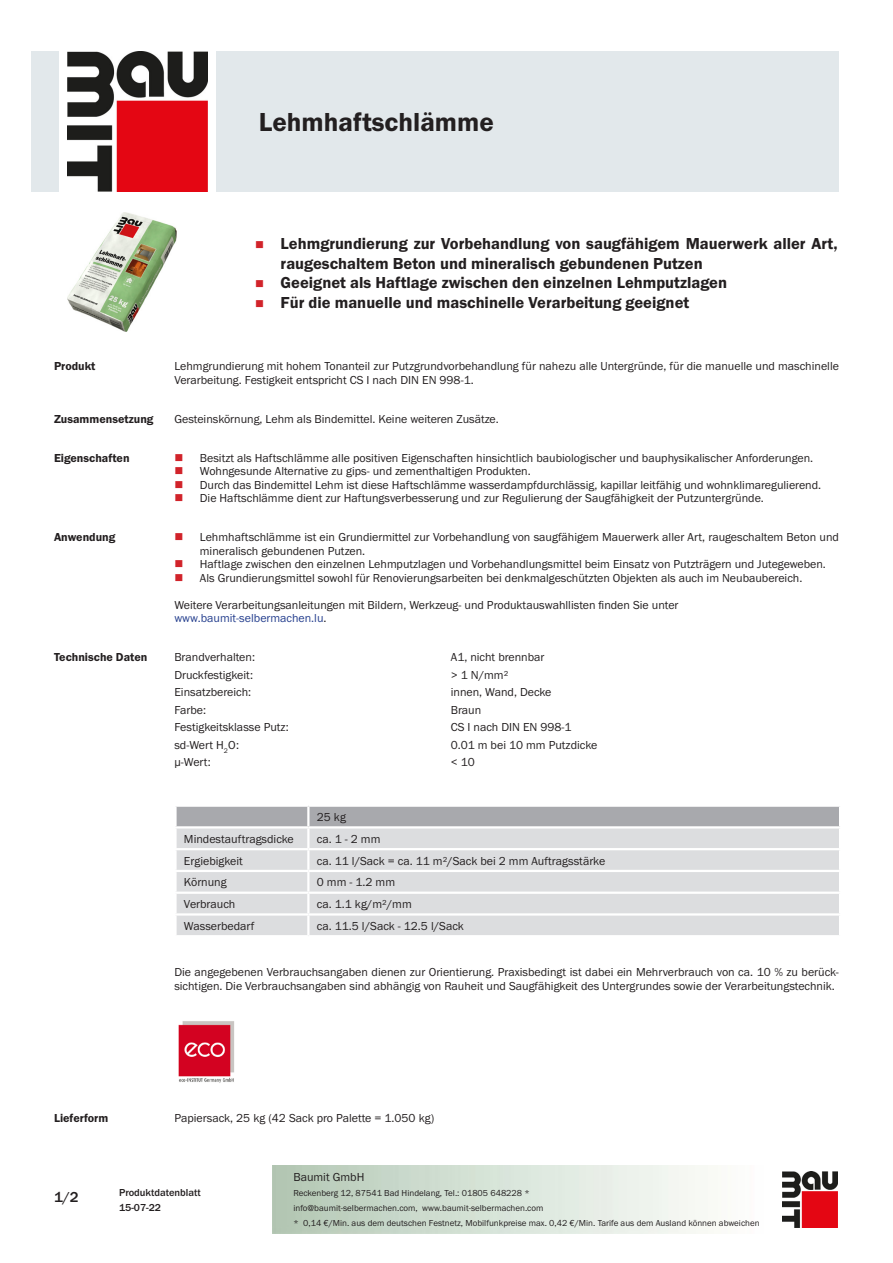
<style>
.page{position:relative;width:893px;height:1263px;background:#fff}
.page>*{position:absolute;margin:0;border:0;box-sizing:border-box;transform-origin:0 0}
.PDS_Produktname{font:27px "BM Franklin Gothic URW Dem";color:#231f20}
.t1{font:16.5px/19.5px "BM Franklin Gothic URW Dem";color:#231f20}
.t2{font:500 15px "BM Franklin Gothic URW";color:#231f20}
.PDS_Standard{font:12px/13.5px "BM Franklin Gothic URW Boo";color:#231f20}
.PDS_Standard_linksbü{font:12px "BM Franklin Gothic URW Boo";color:#231f20}
.PDS_Header{font:12px "BM Franklin Gothic URW Dem";color:#231f20}
.PDS_Standard-2{font:12px "BM Franklin Gothic URW Boo";color:#253f8e}
.t3{font:500 10.5px/15px "BM Franklin Gothic URW";color:#231f20}
.t4{font:9px/15px "BM Franklin Gothic URW Boo";color:#231f20}
.s1{color:#231f20}
</style>
<div class="page">
<img style="left:782px;top:1171px;width:56px;height:56px">
<div style="left:32px;top:51px;width:27px;height:140px;background:#e2e8eb"></div>
<img style="left:68px;top:51px;width:139px;height:140px">
<div style="left:216px;top:51px;width:623px;height:140px;background:#e2e8eb"></div>
<img style="left:68px;top:213px;width:109px;height:119px">
<div style="left:177px;top:828px;width:662px;height:107px;background:#dcdddf"></div>
<div style="left:176px;top:806px;width:664px;height:20px;background:#a8a9ad"></div>
<hr style="left:307px;top:828px;width:2px;height:20px;background:#fff">
<hr style="left:174px;top:848px;width:134px;height:2px;background:#fff">
<hr style="left:308px;top:848px;width:533px;height:2px;background:#fff">
<hr style="left:307px;top:850px;width:2px;height:20px;background:#fff">
<hr style="left:174px;top:870px;width:134px;height:2px;background:#fff">
<hr style="left:308px;top:870px;width:533px;height:2px;background:#fff">
<hr style="left:174px;top:891px;width:134px;height:3px;background:#fff">
<hr style="left:308px;top:891px;width:533px;height:3px;background:#fff">
<svg style="left:307px;top:872px;width:2px;height:41px"></svg>
<hr style="left:174px;top:913px;width:134px;height:2px;background:#fff">
<hr style="left:308px;top:913px;width:533px;height:2px;background:#fff">
<hr style="left:307px;top:915px;width:2px;height:20px;background:#fff">
<img style="left:178px;top:1021px;width:56px;height:62px">
<p class="PDS_Produktname" style="left:259px;top:106px;width:237px">Lehmhaftschlämme</p>
<p class="t1" style="left:281px;top:234px;width:558px">Lehmgrundierung zur Vorbehandlung von saugfähigem Mauerwerk aller Art, raugeschaltem Beton und mineralisch gebundenen Putzen</p>
<p class="t1" style="left:281px;top:273px;width:448px">Geeignet als Haftlage zwischen den einzelnen Lehmputzlagen</p>
<p class="t1" style="left:281px;top:293px;width:410px">Für die manuelle und maschinelle Verarbeitung geeignet</p>
<p class="PDS_Header" style="left:54px;top:359px;width:43px">Produkt</p>
<p class="PDS_Standard" style="left:174px;top:360px;width:666px">Lehmgrundierung mit hohem Tonanteil zur Putzgrundvorbehandlung für nahezu alle Untergründe, für die manuelle und maschinelle<br>Verarbeitung. Festigkeit entspricht CS I nach DIN EN 998-1.</p>
<p class="PDS_Header" style="left:54px;top:411px;width:101px">Zusammensetzung</p>
<p class="PDS_Standard" style="left:174px;top:412px;width:326px">Gesteinskörnung, Lehm als Bindemittel. Keine weiteren Zusätze.</p>
<p class="PDS_Header" style="left:54px;top:450px;width:77px">Eigenschaften</p>
<p class="PDS_Standard" style="left:200px;top:451px;width:615px">Besitzt als Haftschlämme alle positiven Eigenschaften hinsichtlich baubiologischer und bauphysikalischer Anforderungen.</p>
<p class="PDS_Standard" style="left:200px;top:465px;width:332px">Wohngesunde Alternative zu gips- und zementhaltigen Produkten.</p>
<p class="PDS_Standard" style="left:200px;top:478px;width:623px">Durch das Bindemittel Lehm ist diese Haftschlämme wasserdampfdurchlässig, kapillar leitfähig und wohnklimaregulierend.</p>
<p class="PDS_Standard" style="left:200px;top:492px;width:566px">Die Haftschlämme dient zur Haftungsverbesserung und zur Regulierung der Saugfähigkeit der Putzuntergründe.</p>
<p class="PDS_Header" style="left:54px;top:530px;width:63px">Anwendung</p>
<p class="PDS_Standard" style="left:200px;top:530px;width:641px">Lehmhaftschlämme ist ein Grundiermittel zur Vorbehandlung von saugfähigem Mauerwerk aller Art, raugeschaltem Beton und mineralisch gebundenen Putzen.</p>
<p class="PDS_Standard" style="left:200px;top:557px;width:628px">Haftlage zwischen den einzelnen Lehmputzlagen und Vorbehandlungsmittel beim Einsatz von Putzträgern und Jutegeweben.</p>
<p class="PDS_Standard" style="left:200px;top:571px;width:604px">Als Grundierungsmittel sowohl für Renovierungsarbeiten bei denkmalgeschützten Objekten als auch im Neubaubereich.</p>
<p class="PDS_Standard" style="left:174px;top:598px;width:506px">Weitere Verarbeitungsanleitungen mit Bildern, Werkzeug- und Produktauswahllisten finden Sie unter</p>
<p class="PDS_Standard-2" style="left:174px;top:611px;width:154px">www.baumit-selbermachen.lu<span class="s1">.</span></p>
<p class="PDS_Header" style="left:54px;top:650px;width:95px">Technische Daten</p>
<p class="PDS_Standard_linksbü" style="left:174px;top:649px;width:82px">Brandverhalten:</p>
<p class="PDS_Standard_linksbü" style="left:451px;top:649px;width:95px">A1, nicht brennbar</p>
<p class="PDS_Standard_linksbü" style="left:174px;top:667px;width:80px">Druckfestigkeit:</p>
<p class="PDS_Standard_linksbü" style="left:451px;top:667px;width:59px">&gt; 1 N/mm²</p>
<p class="PDS_Standard_linksbü" style="left:174px;top:685px;width:78px">Einsatzbereich:</p>
<p class="PDS_Standard_linksbü" style="left:451px;top:685px;width:102px">innen, Wand, Decke</p>
<p class="PDS_Standard_linksbü" style="left:174px;top:702px;width:33px">Farbe:</p>
<p class="PDS_Standard_linksbü" style="left:451px;top:702px;width:32px">Braun</p>
<p class="PDS_Standard_linksbü" style="left:174px;top:720px;width:116px">Festigkeitsklasse Putz:</p>
<p class="PDS_Standard_linksbü" style="left:451px;top:720px;width:122px">CS I nach DIN EN 998-1</p>
<p class="PDS_Standard_linksbü" style="left:174px;top:737px;width:66px">sd-Wert H<sub>2</sub>O:</p>
<p class="PDS_Standard_linksbü" style="left:451px;top:737px;width:148px">0.01 m bei 10 mm Putzdicke</p>
<p class="PDS_Standard_linksbü" style="left:174px;top:755px;width:38px">μ-Wert:</p>
<p class="PDS_Standard_linksbü" style="left:451px;top:755px;width:26px">&lt; 10</p>
<p class="PDS_Standard_linksbü" style="left:317px;top:809px;width:31px">25 kg</p>
<p class="PDS_Standard_linksbü" style="left:184px;top:831px;width:111px">Mindestauftragsdicke</p>
<p class="PDS_Standard_linksbü" style="left:317px;top:831px;width:65px">ca. 1 - 2 mm</p>
<p class="PDS_Standard_linksbü" style="left:184px;top:853px;width:60px">Ergiebigkeit</p>
<p class="PDS_Standard_linksbü" style="left:317px;top:853px;width:290px">ca. 11 l/Sack = ca. 11 m²/Sack bei 2 mm Auftragsstärke</p>
<p class="PDS_Standard_linksbü" style="left:184px;top:875px;width:44px">Körnung</p>
<p class="PDS_Standard_linksbü" style="left:317px;top:875px;width:80px">0 mm - 1.2 mm</p>
<p class="PDS_Standard_linksbü" style="left:184px;top:897px;width:53px">Verbrauch</p>
<p class="PDS_Standard_linksbü" style="left:317px;top:897px;width:96px">ca. 1.1 kg/m²/mm</p>
<p class="PDS_Standard_linksbü" style="left:184px;top:918px;width:72px">Wasserbedarf</p>
<p class="PDS_Standard_linksbü" style="left:317px;top:918px;width:148px">ca. 11.5 l/Sack - 12.5 l/Sack</p>
<p class="PDS_Standard" style="left:174px;top:966px;width:666px">Die angegebenen Verbrauchsangaben dienen zur Orientierung. Praxisbedingt ist dabei ein Mehrverbrauch von ca. 10 % zu berück&shy;sichtigen. Die Verbrauchsangaben sind abhängig von Rauheit und Saugfähigkeit des Untergrundes sowie der Verarbeitungstechnik.</p>
<p class="PDS_Header" style="left:54px;top:1111px;width:56px">Lieferform</p>
<p class="PDS_Standard" style="left:174px;top:1111px;width:261px">Papiersack, 25 kg (42 Sack pro Palette = 1.050 kg)</p>
<p class="t2" style="left:54px;top:1188px;width:26px">1/2</p>
<p class="t3" style="left:119px;top:1185px;width:83px">Produktdatenblatt<br>15-07-22</p>
<p class="PDS_Standard" style="left:293px;top:1170px;width:73px">Baumit GmbH</p>
<p class="t4" style="left:293px;top:1186px;width:468px">Reckenberg 12, 87541 Bad Hindelang, Tel.: 01805 648228 *<br>info@baumit-selbermachen.com, www.baumit-selbermachen.com<br>* 0,14 €/Min. aus dem deutschen Festnetz, Mobilfunkpreise max. 0,42 €/Min. Tarife aus dem Ausland können abweichen</p>
</div>
